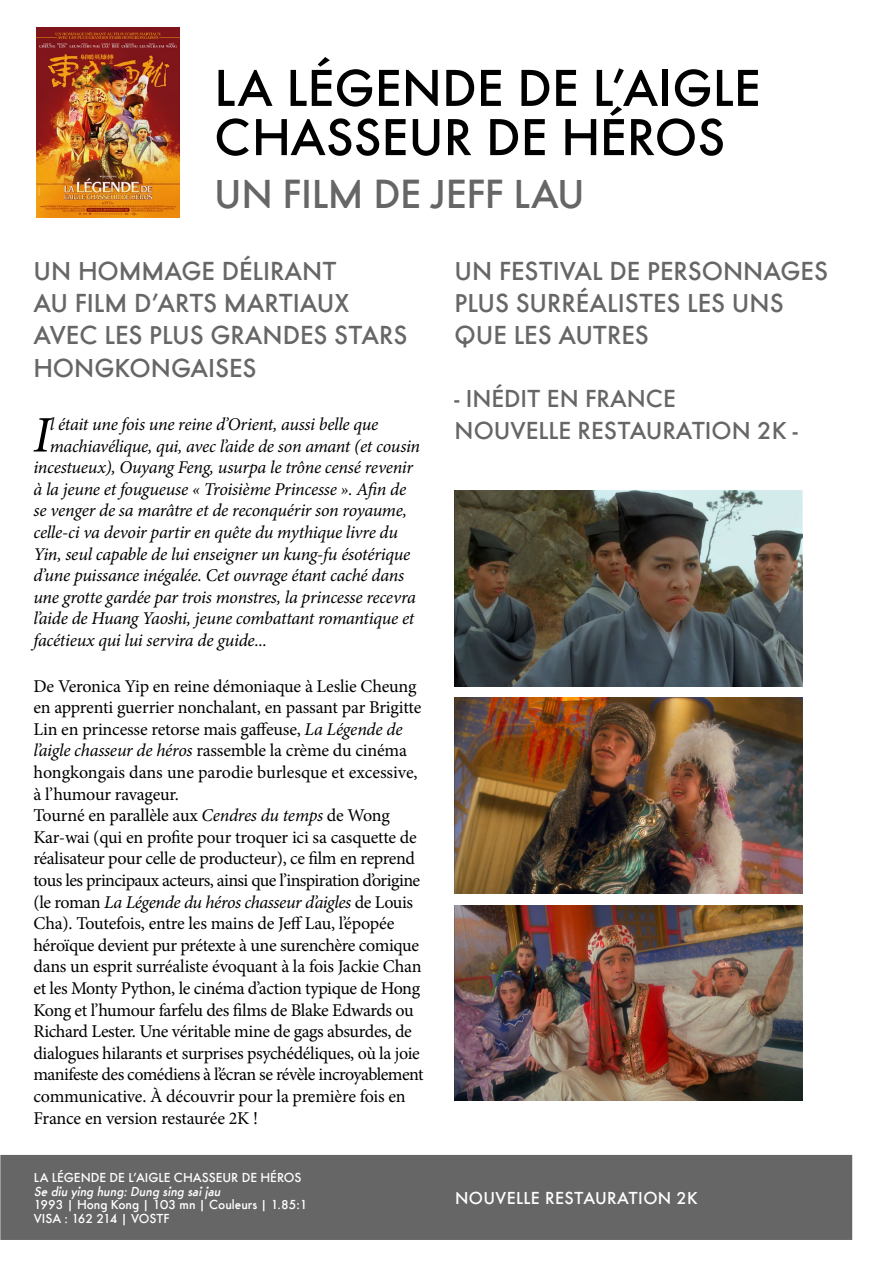
<style>
.page{position:relative;width:893px;height:1263px;background:#fff}
.page>*{position:absolute;margin:0;border:0;box-sizing:border-box;transform-origin:0 0}
.t1{font:500 54px/49.2px "Futura Ridendo";color:#000}
.t2{font:italic 51.3px "Minion Pro";color:#000}
.t3{font:500 42.15px "Futura Ridendo";letter-spacing:-.01em;color:#656665}
.t4{font:500 27px/32.4px "Futura Ridendo";color:#656665}
.t5{font:500 25.5px/31.5px "Futura Ridendo";color:#656665}
.t6{font:18px/21.6px "Minion Pro";letter-spacing:-.02em;color:#000}
.t7{font:italic 18px "Minion Pro";letter-spacing:-.015em;color:#000}
.t8{font:500 18px "Futura Ridendo";letter-spacing:.02em;color:#fff}
.t9{font:500 13.5px/13.5px "Futura Ridendo";color:#fff}
.t10{font:italic 500 13.5px "Futura Ridendo";color:#fff}
.s1{font-style:italic}
</style>
<div class="page">
<img style="left:36px;top:28px;width:143px;height:190px">
<img style="left:454px;top:491px;width:348px;height:195px">
<img style="left:455px;top:697px;width:347px;height:196px">
<img style="left:454px;top:905px;width:348px;height:196px">
<div style="left:1px;top:1156px;width:850px;height:83px;background:#666"></div>
<h1 class="t1" style="left:214px;top:63px;width:548px">LA LÉGENDE DE L’AIGLE<br>CHASSEUR DE HÉROS</h1>
<h3 class="t3" style="left:214px;top:169px;width:372px">UN FILM DE JEFF LAU</h3>
<h3 class="t4" style="left:33px;top:254px;width:376px">UN HOMMAGE DÉLIRANT<br>AU FILM D’ARTS MARTIAUX<br>AVEC LES PLUS GRANDES STARS<br>HONGKONGAISES</h3>
<p class="t7" style="left:50px;top:412px;width:330px">l était une fois une reine d’Orient, aussi belle que</p>
<p class="t7" style="left:50px;top:433px;width:372px">machiavélique, qui, avec l’aide de son amant (et cousin</p>
<p class="t7" style="left:33px;top:455px;width:381px">incestueux), Ouyang Feng, usurpa le trône censé revenir</p>
<p class="t7" style="left:33px;top:477px;width:374px">à la jeune et fougueuse « Troisième Princesse ». Afin de</p>
<p class="t7" style="left:33px;top:498px;width:375px">se venger de sa marâtre et de reconquérir son royaume,</p>
<p class="t7" style="left:33px;top:520px;width:366px">celle-ci va devoir partir en quête du mythique livre du</p>
<p class="t7" style="left:33px;top:541px;width:378px">Yin, seul capable de lui enseigner un kung-fu ésotérique</p>
<p class="t7" style="left:33px;top:563px;width:372px">d’une puissance inégalée. Cet ouvrage étant caché dans</p>
<p class="t7" style="left:33px;top:585px;width:384px">une grotte gardée par trois monstres, la princesse recevra</p>
<p class="t7" style="left:33px;top:606px;width:382px">l’aide de Huang Yaoshi, jeune combattant romantique et</p>
<p class="t7" style="left:33px;top:628px;width:235px">facétieux qui lui servira de guide...</p>
<p class="t6" style="left:33px;top:675px;width:392px">De Veronica Yip en reine démoniaque à Leslie Cheung en apprenti guerrier nonchalant, en passant par Brigitte Lin en princesse retorse mais gaffeuse, <span class="s1">La Légende de l’aigle chasseur de héros</span> rassemble la crème du cinéma hongkongais dans une parodie burlesque et excessive, à l’humour ravageur.<br>Tourné en parallèle aux <span class="s1">Cendres du temps</span> de Wong Kar-wai (qui en profite pour troquer ici sa casquette de réalisateur pour celle de producteur), ce film en reprend tous les principaux acteurs, ainsi que l’inspiration d’origine (le roman <span class="s1">La Légende du héros chasseur d’aigles</span> de Louis Cha). Toutefois, entre les mains de Jeff Lau, l’épopée héroïque devient pur prétexte à une surenchère comique dans un esprit surréaliste évoquant à la fois Jackie Chan et les Monty Python, le cinéma d’action typique de Hong Kong et l’humour farfelu des films de Blake Edwards ou Richard Lester. Une véritable mine de gags absurdes, de dialogues hilarants et surprises psychédéliques, où la joie manifeste des comédiens à l’écran se révèle incroyablement communicative. À découvrir pour la première fois en France en version restaurée 2K !</p>
<h2 class="t2" style="left:33px;top:400px;width:19px">I</h2>
<p class="t9" style="left:34px;top:1171px;width:269px">LA LÉGENDE DE L’AIGLE CHASSEUR DE HÉROS</p>
<p class="t10" style="left:34px;top:1183px;width:191px">Se diu ying hung:Dung sing saijau</p>
<p class="t9" style="left:34px;top:1198px;width:275px">1993 | Hong Kong | 103 mn | Couleurs | 1.85:1<br>VISA : 162 214 | VOSTF</p>
<h3 class="t4" style="left:454px;top:254px;width:375px">UN FESTIVAL DE PERSONNAGES<br>PLUS SURRÉALISTES LES UNS<br>QUE LES AUTRES</h3>
<h3 class="t5" style="left:454px;top:383px;width:345px">- INÉDIT EN FRANCE<br>NOUVELLE RESTAURATION 2K -</h3>
<p class="t8" style="left:455px;top:1187px;width:244px">NOUVELLE RESTAURATION 2K</p>
</div>
